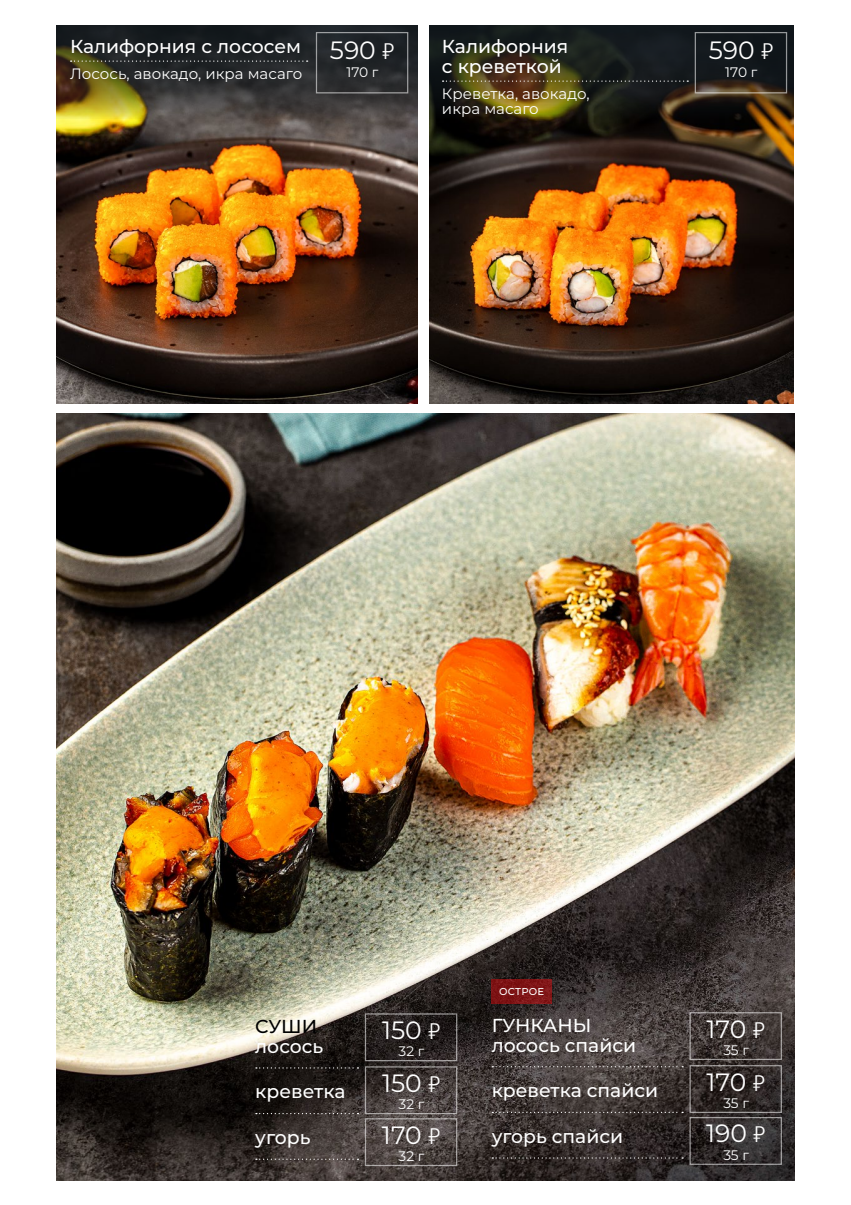
<style>
.page{position:relative;width:851px;height:1205px;background:#fff}
.page>*{position:absolute;margin:0;border:0;box-sizing:border-box;transform-origin:0 0}
.t1{font:100 25px "Montserrat";color:#fff}
.t2{font:100 18.75px/20px "Montserrat";color:#fff}
.t3{font:100 18.75px "Montserrat";color:#000}
.t4{font:100 15px/15px "Montserrat";letter-spacing:.005em;color:#fff}
.t5{font:100 13.75px "Montserrat";letter-spacing:-.005em;color:#fff}
.t6{font:100 10px "Montserrat";letter-spacing:.025em;color:#fff}
.s1{font-family:"PT Rouble Sans";font-weight:400;font-size:22.5px}
</style>
<div class="page">
<img style="left:57px;top:414px;width:737px;height:766px">
<svg style="left:492px;top:1066px;width:191px;height:1px"></svg>
<svg style="left:492px;top:1111px;width:191px;height:2px"></svg>
<svg style="left:492px;top:1157px;width:191px;height:1px"></svg>
<svg style="left:256px;top:1067px;width:102px;height:1px"></svg>
<svg style="left:256px;top:1113px;width:102px;height:1px"></svg>
<svg style="left:256px;top:1158px;width:102px;height:2px"></svg>
<div style="left:491px;top:979px;width:61px;height:24px;background:#7e1315"></div>
<img style="left:56px;top:119px;width:361px;height:284px">
<img style="left:429px;top:120px;width:364px;height:283px">
<svg style="left:429px;top:25px;width:365px;height:95px;background:#29271a"></svg>
<svg style="left:56px;top:25px;width:361px;height:94px;background:#38372d"></svg>
<svg style="left:71px;top:60px;width:236px;height:2px"></svg>
<svg style="left:442px;top:80px;width:246px;height:2px"></svg>
<p class="t2" style="left:70px;top:36px;width:233px">Калифорния с лососем</p>
<p class="t4" style="left:70px;top:66px;width:234px">Лосось, авокадо, икра масаго</p>
<h1 class="t1" style="left:330px;top:34px;width:67px">590 <span class="s1">ь</span></h1>
<p class="t5" style="left:346px;top:63px;width:34px">170 г</p>
<p class="t2" style="left:442px;top:36px;width:128px">Калифорния с креветкой</p>
<p class="t4" style="left:442px;top:86px;width:149px">Креветка, авокадо, икра масаго</p>
<h1 class="t1" style="left:708px;top:34px;width:67px">590 <span class="s1">ь</span></h1>
<p class="t5" style="left:725px;top:63px;width:34px">170 г</p>
<p class="t3" style="left:255px;top:1013px;width:63px">СУШИ</p>
<p class="t2" style="left:255px;top:1035px;width:70px">лосось</p>
<p class="t2" style="left:255px;top:1081px;width:92px">креветка</p>
<p class="t2" style="left:255px;top:1127px;width:57px">угорь</p>
<h1 class="t1" style="left:382px;top:1013px;width:60px">150 <span class="s1">ь</span></h1>
<p class="t5" style="left:398px;top:1042px;width:27px">32 г</p>
<h1 class="t1" style="left:382px;top:1066px;width:60px">150 <span class="s1">ь</span></h1>
<p class="t5" style="left:398px;top:1095px;width:27px">32 г</p>
<h1 class="t1" style="left:382px;top:1118px;width:60px">170 <span class="s1">ь</span></h1>
<p class="t5" style="left:398px;top:1147px;width:27px">32 г</p>
<p class="t6" style="left:499px;top:984px;width:47px">ОСТРОЕ</p>
<p class="t2" style="left:491px;top:1014px;width:146px">ГУНКАНЫ лосось спайси</p>
<p class="t2" style="left:491px;top:1080px;width:168px">креветка спайси</p>
<p class="t2" style="left:491px;top:1125px;width:133px">угорь спайси</p>
<h1 class="t1" style="left:706px;top:1012px;width:60px">170 <span class="s1">ь</span></h1>
<p class="t5" style="left:723px;top:1041px;width:27px">35 г</p>
<h1 class="t1" style="left:706px;top:1065px;width:60px">170 <span class="s1">ь</span></h1>
<p class="t5" style="left:723px;top:1094px;width:27px">35 г</p>
<h1 class="t1" style="left:706px;top:1117px;width:61px">190 <span class="s1">ь</span></h1>
<p class="t5" style="left:723px;top:1146px;width:27px">35 г</p>
</div>
